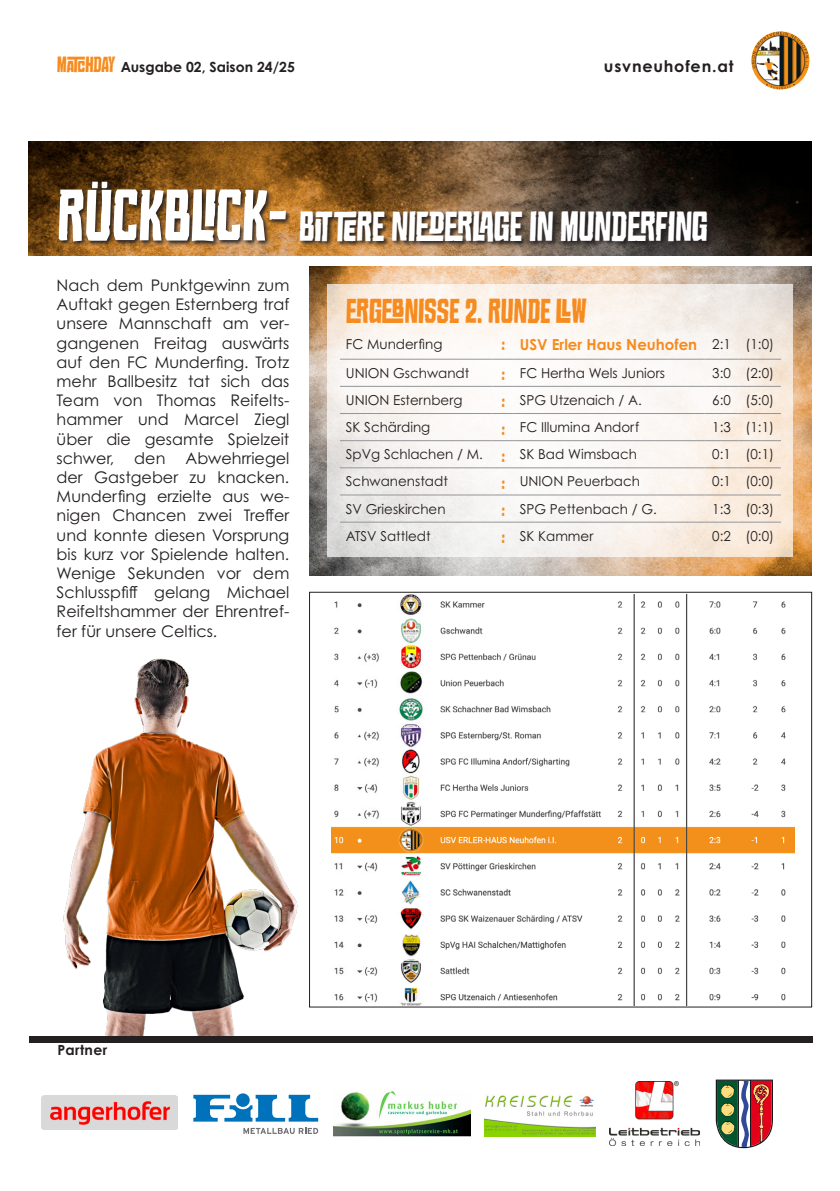
<style>
.page{position:relative;width:840px;height:1191px;background:#fff}
.page>*{position:absolute;margin:0;border:0;box-sizing:border-box;transform-origin:0 0}
.t1{font:46px "Croteau";color:#fff}
.t2{font:37.8px "Croteau";color:#f68b1f}
.t3{font:16px/19.2px "Century Gothic Pro";color:#231f20;text-align:justify}
.t4{font:700 16px "Century Gothic Pro";letter-spacing:.05em;color:#231f20}
.t5{font:700 15.2px "Century Gothic Pro";color:#f68b1f}
.t6{font:700 14px "Century Gothic Pro";color:#231f20}
.t7{font:700 14px "Century Gothic Pro";letter-spacing:.025em;color:#231f20}
.t8{font:13.6px "Century Gothic Pro";color:#231f20}
.s1{font-family:"Croteau";font-weight:400;font-size:24px;color:#f68b1f}
.s2{font-size:80px}
.s3{font-family:"Croteau";font-weight:400;font-size:23.4px}
.s4{font-weight:400;font-size:13.6px;color:#231f20}
.s5{font-family:"Croteau";font-size:23.4px;color:#f68b1f}
</style>
<div class="page">
<img style="left:750px;top:31px;width:59px;height:59px;border-radius:30px">
<div style="left:750px;top:31px;width:59px;height:59px;border:1px solid #fff;border-radius:50%"></div>
<div style="left:29px;top:1035px;width:782px;height:7px;background:#231f20"></div>
<img style="left:333px;top:1091px;width:137px;height:45px">
<img style="left:484px;top:1095px;width:111px;height:42px">
<img style="left:609px;top:1081px;width:90px;height:64px">
<svg style="left:193px;top:1094px;width:125px;height:27px"></svg>
<div style="left:236px;top:1093px;width:13px;height:14px;background:#0072bc;border-radius:50%"></div>
<svg style="left:243px;top:1128px;width:75px;height:6px"></svg>
<img style="left:41px;top:1095px;width:137px;height:35px">
<svg style="left:715px;top:1079px;width:57px;height:69px"></svg>
<img style="left:28px;top:142px;width:783px;height:113px">
<svg style="left:57px;top:180px;width:656px;height:68px;background:#60462b"></svg>
<img style="left:309px;top:266px;width:502px;height:309px">
<svg style="left:327px;top:285px;width:465px;height:272px;fill:#faf4f0"></svg>
<hr style="left:340px;top:359px;width:152px;height:1px;background:#939598">
<svg style="left:492px;top:359px;width:21px;height:1px"></svg>
<hr style="left:513px;top:359px;width:191px;height:1px;background:#939598">
<hr style="left:704px;top:359px;width:34px;height:1px;background:#939598">
<hr style="left:738px;top:359px;width:42px;height:1px;background:#939598">
<hr style="left:340px;top:386px;width:152px;height:1px;background:#939598">
<svg style="left:492px;top:386px;width:21px;height:1px"></svg>
<hr style="left:513px;top:386px;width:191px;height:1px;background:#939598">
<hr style="left:704px;top:386px;width:34px;height:1px;background:#939598">
<hr style="left:738px;top:386px;width:42px;height:1px;background:#939598">
<hr style="left:340px;top:413px;width:152px;height:1px;background:#939598">
<svg style="left:492px;top:413px;width:21px;height:1px"></svg>
<hr style="left:513px;top:413px;width:191px;height:1px;background:#939598">
<hr style="left:704px;top:413px;width:34px;height:1px;background:#939598">
<hr style="left:738px;top:413px;width:42px;height:1px;background:#939598">
<hr style="left:340px;top:440px;width:152px;height:1px;background:#939598">
<svg style="left:492px;top:440px;width:21px;height:1px"></svg>
<hr style="left:513px;top:440px;width:191px;height:1px;background:#939598">
<hr style="left:704px;top:440px;width:34px;height:1px;background:#939598">
<hr style="left:738px;top:440px;width:42px;height:1px;background:#939598">
<hr style="left:340px;top:467px;width:152px;height:1px;background:#939598">
<svg style="left:492px;top:467px;width:21px;height:1px"></svg>
<hr style="left:513px;top:467px;width:191px;height:1px;background:#939598">
<hr style="left:704px;top:467px;width:34px;height:1px;background:#939598">
<hr style="left:738px;top:467px;width:42px;height:1px;background:#939598">
<hr style="left:340px;top:494px;width:152px;height:1px;background:#939598">
<svg style="left:492px;top:494px;width:21px;height:1px"></svg>
<hr style="left:513px;top:494px;width:191px;height:1px;background:#939598">
<hr style="left:704px;top:494px;width:34px;height:1px;background:#939598">
<hr style="left:738px;top:494px;width:42px;height:1px;background:#939598">
<hr style="left:340px;top:522px;width:152px;height:1px;background:#939598">
<svg style="left:492px;top:522px;width:21px;height:1px"></svg>
<hr style="left:513px;top:522px;width:191px;height:1px;background:#939598">
<hr style="left:704px;top:522px;width:34px;height:1px;background:#939598">
<hr style="left:738px;top:522px;width:42px;height:1px;background:#939598">
<img style="left:332px;top:594px;width:98px;height:412px">
<img style="left:430px;top:601px;width:176px;height:400px">
<img style="left:606px;top:594px;width:188px;height:412px">
<img style="left:63px;top:651px;width:267px;height:384px">
<p class="t6" style="left:57px;top:58px;width:239px"><span class="s1">MATCHDAY</span> Ausgabe 02, Saison 24/25</p>
<p class="t4" style="left:603px;top:56px;width:131px">usvneuhofen.at</p>
<h1 class="t1" style="left:57px;top:207px;width:373px"><span class="s2">RÜCKBLICK-</span> BITTERE NIEDERLA</h1>
<h1 class="t1" style="left:493px;top:207px;width:215px">GE IN MUNDERFING</h1>
<p class="t3" style="left:57px;top:275px;width:234px">Nach dem Punktgewinn zum Auftakt gegen Esternberg traf unsere Mannschaft am ver&shy;gangenen Freitag auswärts auf den FC Munderfing. Trotz mehr Ballbesitz tat sich das Team von Thomas Reifelts&shy;hammer und Marcel Ziegl über die gesamte Spielzeit schwer,</p>
<p class="t3" style="left:57px;top:448px;width:234px;text-indent:129px">Abwehrriegel der Gastgeber zu knacken.<br>Munderfing erzielte aus we&shy;nigen Chancen zwei Treffer und konnte diesen Vorsprung bis kurz vor Spielende halten.<br>Wenige Sekunden vor dem Schlusspfiff gelang Michael Reifeltshammer der Ehrentref&shy;fer für unsere Celtics.</p>
<p class="t3" style="left:134px;top:448px;width:33px">den</p>
<h2 class="t2" style="left:346px;top:295px;width:241px">ERGEBNISSE 2. RUNDE LLW</h2>
<p class="t8" style="left:346px;top:336px;width:98px">FC Munderfing</p>
<p class="t5" style="left:501px;top:335px;width:274px"><span class="s3">:</span> USV Erler Haus Neuhofen <span class="s4">2:1 (1:0)</span></p>
<p class="t8" style="left:346px;top:364px;width:125px">UNION Gschwandt</p>
<p class="t8" style="left:501px;top:364px;width:165px"><span class="s5">:</span> FC Hertha Wels Juniors</p>
<p class="t8" style="left:712px;top:364px;width:63px">3:0 (2:0)</p>
<p class="t8" style="left:346px;top:392px;width:118px">UNION Esternberg</p>
<p class="t8" style="left:501px;top:392px;width:142px"><span class="s5">:</span> SPG Utzenaich / A.</p>
<p class="t8" style="left:712px;top:392px;width:63px">6:0 (5:0)</p>
<p class="t8" style="left:346px;top:419px;width:86px">SK Schärding</p>
<p class="t8" style="left:501px;top:419px;width:139px"><span class="s5">:</span> FC Illumina Andorf</p>
<p class="t8" style="left:712px;top:419px;width:63px">1:3 (1:1)</p>
<p class="t8" style="left:346px;top:446px;width:292px">SpVg Schlachen / M. <span class="s5">:</span> SK Bad Wimsbach</p>
<p class="t8" style="left:712px;top:446px;width:63px">0:1 (0:1)</p>
<p class="t8" style="left:346px;top:473px;width:103px">Schwanenstadt</p>
<p class="t8" style="left:501px;top:473px;width:140px"><span class="s5">:</span> UNION Peuerbach</p>
<p class="t8" style="left:712px;top:473px;width:63px">0:1 (0:0)</p>
<p class="t8" style="left:346px;top:500px;width:101px">SV Grieskirchen</p>
<p class="t8" style="left:501px;top:500px;width:157px"><span class="s5">:</span> SPG Pettenbach / G.</p>
<p class="t8" style="left:712px;top:500px;width:63px">1:3 (0:3)</p>
<p class="t8" style="left:346px;top:527px;width:86px">ATSV Sattledt</p>
<p class="t8" style="left:501px;top:527px;width:93px"><span class="s5">:</span> SK Kammer</p>
<p class="t8" style="left:712px;top:527px;width:63px">0:2 (0:0)</p>
<p class="t7" style="left:57px;top:1041px;width:51px">Partner</p>
</div>
